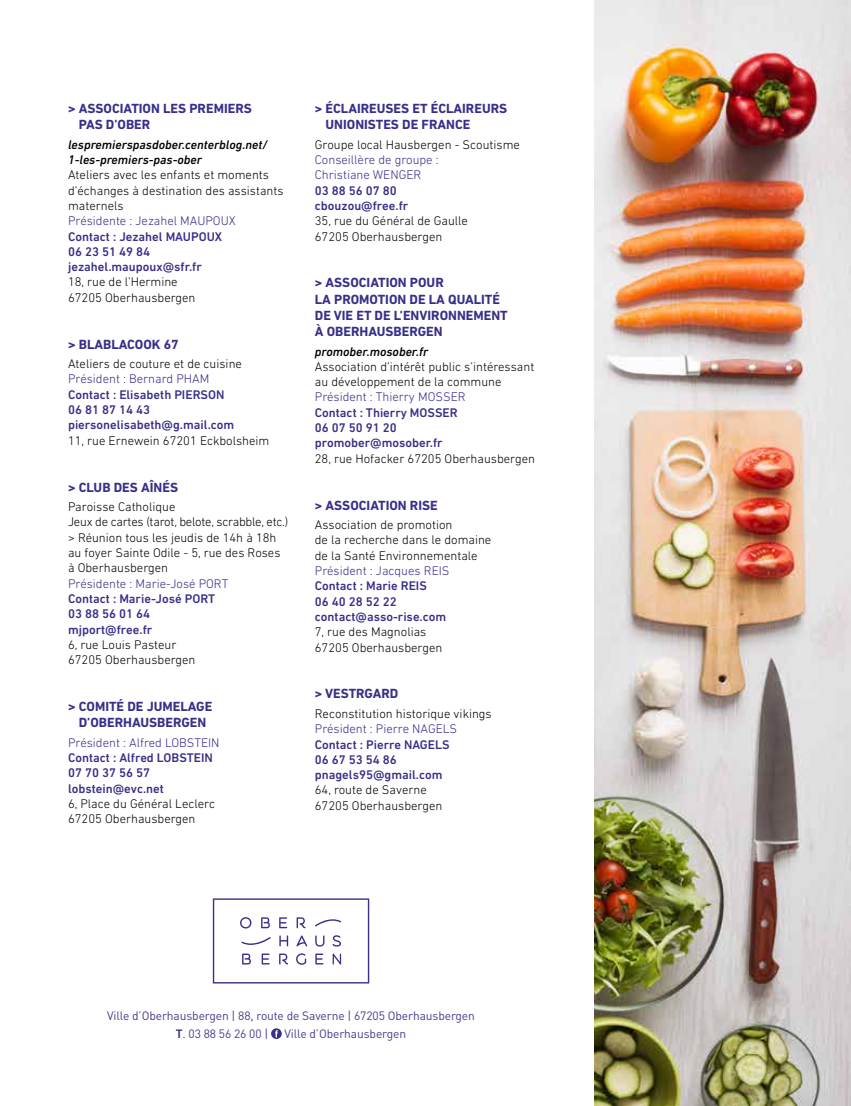
<style>
.page{position:relative;width:851px;height:1106px;background:#fff}
.page>*{position:absolute;margin:0;border:0;box-sizing:border-box;transform-origin:0 0}
.t1{font:700 13.5px/16.2px "DIN Next LT Pro";color:#372f88}
.t2{font:300 12.75px/15.3px "DIN Next LT Pro";color:#000}
.t3{font:500 12.75px/15.3px "DIN Next LT Pro";color:#372f88}
.t4{font:300 12.75px/15.3px "DIN Next LT Pro";color:#372f88}
.t5{font:italic 500 12.75px/15.3px "DIN Next LT Pro";color:#000}
.t6{font:12px/18px "DIN Pro";letter-spacing:-.01em;color:#483d90}
.s1{font-weight:700}
</style>
<div class="page">
<img style="left:594px;top:0;width:256px;height:1106px">
<svg style="left:213px;top:898px;width:156px;height:85px"></svg>
<div style="left:271px;top:1028px;width:11px;height:11px;background:#372f88;border-radius:50%"></div>
<svg style="left:275px;top:1030px;width:3px;height:7px"></svg>
<p class="t1" style="left:79px;top:100px;width:174px;text-indent:-11px">&gt; ASSOCIATION LES PREMIERS<br>PAS D’OBER</p>
<p class="t5" style="left:68px;top:137px;width:201px">lespremierspasdober.centerblog.net/<br>1-les-premiers-pas-ober</p>
<p class="t2" style="left:68px;top:167px;width:217px">Ateliers avec les enfants et moments d’échanges à destination des assistants maternels</p>
<p class="t4" style="left:68px;top:213px;width:169px">Présidente : Jezahel MAUPOUX</p>
<p class="t3" style="left:68px;top:228px;width:156px">Contact : Jezahel MAUPOUX<br>06 23 51 49 84 jezahel.maupoux@sfr.fr</p>
<p class="t2" style="left:68px;top:274px;width:129px">18, rue de l’Hermine<br>67205 Oberhausbergen</p>
<p class="t1" style="left:68px;top:336px;width:112px">&gt; BLABLACOOK 67</p>
<p class="t2" style="left:68px;top:356px;width:175px">Ateliers de couture et de cuisine</p>
<p class="t4" style="left:68px;top:371px;width:143px">Président : Bernard PHAM</p>
<p class="t3" style="left:68px;top:387px;width:168px">Contact : Elisabeth PIERSON<br>06 81 87 14 43 piersonelisabeth@g.mail.com</p>
<p class="t2" style="left:68px;top:432px;width:203px">11, rue Ernewein 67201 Eckbolsheim</p>
<p class="t1" style="left:68px;top:479px;width:111px">&gt; CLUB DES AÎNÉS</p>
<p class="t2" style="left:68px;top:499px;width:222px">Paroisse Catholique<br>Jeux de cartes (tarot, belote, scrabble, etc.) &gt; Réunion tous les jeudis de 14h à 18h au foyer Sainte Odile - 5, rue des Roses à Oberhausbergen</p>
<p class="t4" style="left:68px;top:575px;width:162px">Présidente : Marie-José PORT</p>
<p class="t3" style="left:68px;top:591px;width:149px">Contact : Marie-José PORT<br>03 88 56 01 64 mjport@free.fr</p>
<p class="t2" style="left:68px;top:636px;width:129px">6, rue Louis Pasteur<br>67205 Oberhausbergen</p>
<p class="t1" style="left:68px;top:698px;width:146px;text-align:center">&gt; COMITÉ DE JUMELAGE<br>D’OBERHAUSBERGEN</p>
<p class="t4" style="left:68px;top:734px;width:153px">Président : Alfred LOBSTEIN</p>
<p class="t3" style="left:68px;top:750px;width:146px">Contact : Alfred LOBSTEIN<br>07 70 37 56 57 lobstein@evc.net</p>
<p class="t2" style="left:68px;top:795px;width:148px">6, Place du Général Leclerc<br>67205 Oberhausbergen</p>
<p class="t1" style="left:325px;top:100px;width:183px;text-indent:-11px">&gt; ÉCLAIREUSES ET ÉCLAIREURS<br>UNIONISTES DE FRANCE</p>
<p class="t2" style="left:315px;top:137px;width:206px">Groupe local Hausbergen - Scoutisme</p>
<p class="t4" style="left:315px;top:152px;width:125px">Conseillère de groupe :<br>Christiane WENGER</p>
<p class="t3" style="left:315px;top:182px;width:95px">03 88 56 07 80 cbouzou@free.fr</p>
<p class="t2" style="left:315px;top:213px;width:154px">35, rue du Général de Gaulle<br>67205 Oberhausbergen</p>
<p class="t1" style="left:315px;top:274px;width:194px">&gt; ASSOCIATION POUR<br>LA PROMOTION DE LA QUALITÉ<br>DE VIE ET DE L’ENVIRONNEMENT<br>À OBERHAUSBERGEN</p>
<p class="t5" style="left:315px;top:343px;width:115px">promober.mosober.fr</p>
<p class="t2" style="left:315px;top:359px;width:221px">Association d’intérêt public s’intéressant au développement de la commune</p>
<p class="t4" style="left:315px;top:389px;width:152px">Président : Thierry MOSSER</p>
<p class="t3" style="left:315px;top:405px;width:144px">Contact : Thierry MOSSER<br>06 07 50 91 20 promober@mosober.fr</p>
<p class="t2" style="left:315px;top:450px;width:221px">28, rue Hofacker 67205 Oberhausbergen</p>
<p class="t1" style="left:315px;top:497px;width:124px">&gt; ASSOCIATION RISE</p>
<p class="t2" style="left:315px;top:517px;width:178px">Association de promotion<br>de la recherche dans le domaine de la Santé Environnementale</p>
<p class="t4" style="left:315px;top:563px;width:136px">Président : Jacques REIS</p>
<p class="t3" style="left:315px;top:578px;width:133px">Contact : Marie REIS<br>06 40 28 52 22 contact@asso-rise.com</p>
<p class="t2" style="left:315px;top:624px;width:129px">7, rue des Magnolias<br>67205 Oberhausbergen</p>
<p class="t1" style="left:315px;top:685px;width:85px">&gt; VESTRGARD</p>
<p class="t2" style="left:315px;top:705px;width:178px">Reconstitution historique vikings</p>
<p class="t4" style="left:315px;top:721px;width:144px">Président : Pierre NAGELS</p>
<p class="t3" style="left:315px;top:736px;width:136px">Contact : Pierre NAGELS<br>06 67 53 54 86 pnagels95@gmail.com</p>
<p class="t2" style="left:315px;top:782px;width:129px">64, route de Saverne<br>67205 Oberhausbergen</p>
<p class="t6" style="left:176px;top:1006px;width:300px;text-indent:-69px">Ville d’Oberhausbergen | 88, route de Saverne | 67205 Oberhausbergen<br><span class="s1">T</span>. 03 88 56 26 00 |</p>
<p class="t6" style="left:284px;top:1024px;width:123px">Ville d’Oberhausbergen</p>
</div>
